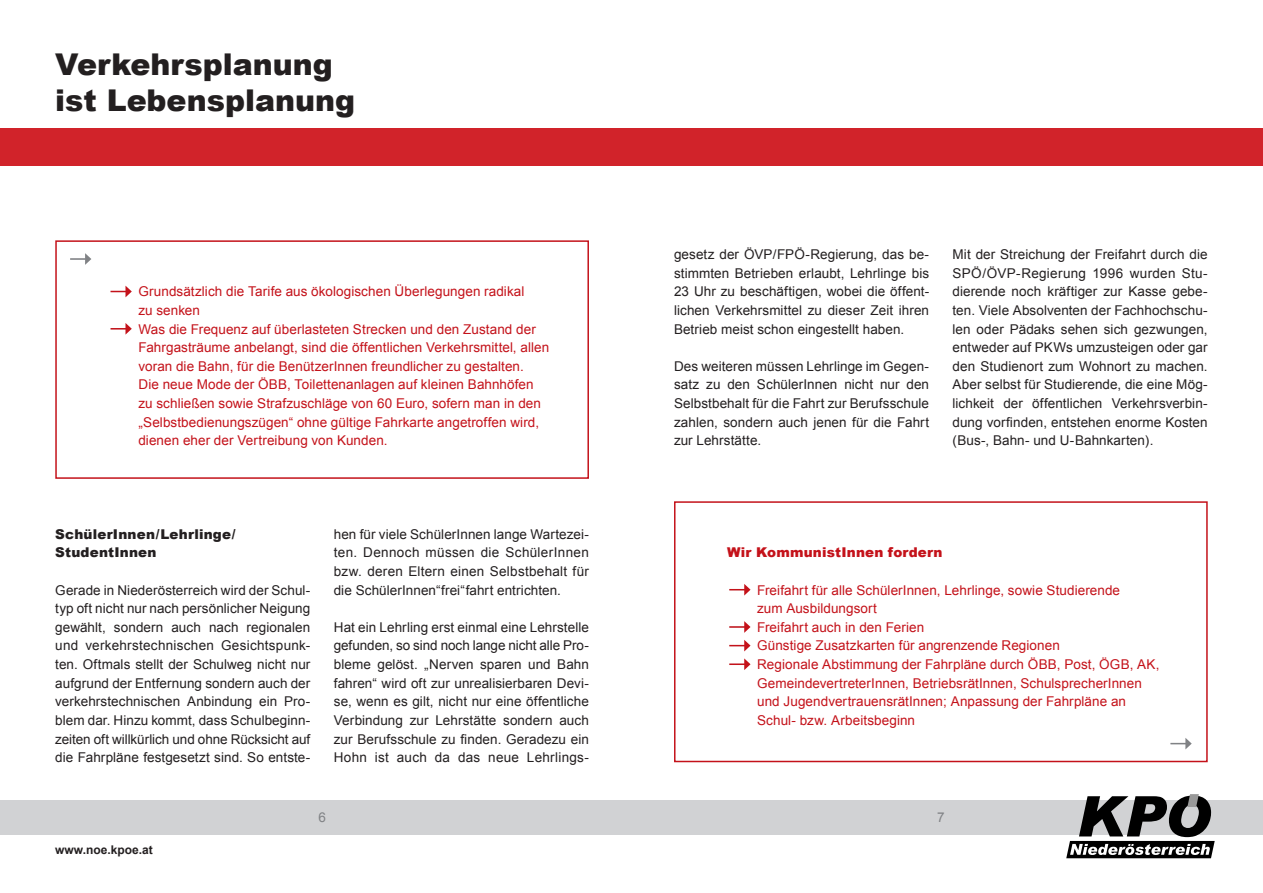
<style>
.page{position:relative;width:1263px;height:893px;background:#fff}
.page>*{position:absolute;margin:0;border:0;box-sizing:border-box;transform-origin:0 0}
.t1{font:900 30px "Arial";color:#231f20}
.t2{font:13.5px/18.6px "Arial";letter-spacing:.005em;color:#231f20;text-align:justify}
.t3{font:13.5px/18.6px "Arial";letter-spacing:.005em;color:#c4121a}
.t4{font:900 13.5px "Arial";letter-spacing:.015em;color:#231f20}
.heading_8{font:900 13.5px "Arial";letter-spacing:.015em;color:#c4121a}
.t5{font:13.5px "Arial";color:#808285}
.t6{font:700 12px "Arial";color:#231f20}
</style>
<div class="page">
<div style="left:0;top:129px;width:631px;height:37px;background:#d1232a"></div>
<div style="left:0;top:800px;width:631px;height:34px;background:#d1d2d4"></div>
<div style="left:631px;top:129px;width:632px;height:37px;background:#d1232a"></div>
<div style="left:631px;top:800px;width:632px;height:34px;background:#d1d2d4"></div>
<svg style="left:1066px;top:794px;width:149px;height:64px"></svg>
<div style="left:55px;top:240px;width:534px;height:239px;border:2px solid #c4121a"></div>
<svg style="left:111px;top:323px;width:21px;height:12px"></svg>
<svg style="left:111px;top:286px;width:21px;height:11px"></svg>
<svg style="left:70px;top:253px;width:21px;height:12px"></svg>
<div style="left:674px;top:501px;width:534px;height:261px;border:2px solid #c4121a"></div>
<svg style="left:729px;top:584px;width:21px;height:12px"></svg>
<svg style="left:1170px;top:738px;width:22px;height:11px"></svg>
<svg style="left:729px;top:621px;width:21px;height:12px"></svg>
<svg style="left:729px;top:640px;width:21px;height:11px"></svg>
<svg style="left:729px;top:658px;width:21px;height:12px"></svg>
<p class="t1" style="left:55px;top:43px;width:279px">Verkehrsplanung</p>
<p class="t1" style="left:55px;top:79px;width:301px">ist Lebensplanung</p>
<p class="t3" style="left:138px;top:282px;width:387px">Grundsätzlich die Tarife aus ökologischen Überlegungen radikal</p>
<p class="t3" style="left:138px;top:301px;width:63px">zu senken</p>
<p class="t3" style="left:138px;top:320px;width:412px">Was die Frequenz auf überlasteten Strecken und den Zustand der Fahrgasträume anbelangt, sind die öffentlichen Verkehrsmittel, allen voran die Bahn, für die BenützerInnen freundlicher zu gestalten.<br>Die neue Mode der ÖBB, Toilettenanlagen auf kleinen Bahnhöfen zu schließen sowie Strafzuschläge von 60 Euro, sofern man in den „Selbstbedienungszügen“ ohne gültige Fahrkarte angetroffen wird, dienen eher der Vertreibung von Kunden.</p>
<p class="t4" style="left:55px;top:524px;width:182px">SchülerInnen/Lehrlinge/</p>
<p class="t4" style="left:55px;top:543px;width:103px">StudentInnen</p>
<p class="t2" style="left:55px;top:581px;width:257px">Gerade in Niederösterreich wird der Schul&shy;typ oft nicht nur nach persönlicher Neigung gewählt, sondern auch nach regionalen und verkehrstechnischen Gesichtspunk&shy;ten. Oftmals stellt der Schulweg nicht nur aufgrund der Entfernung sondern auch der verkehrstechnischen Anbindung ein Pro&shy;blem dar. Hinzu kommt, dass Schulbeginn&shy;zeiten oft willkürlich und ohne Rücksicht auf die Fahrpläne festgesetzt sind. So entste-</p>
<p class="t2" style="left:334px;top:525px;width:257px">hen für viele SchülerInnen lange Wartezei&shy;ten. Dennoch müssen die SchülerInnen bzw. deren Eltern einen Selbstbehalt für die SchülerInnen“frei“fahrt entrichten.</p>
<p class="t2" style="left:334px;top:618px;width:257px">Hat ein Lehrling erst einmal eine Lehrstelle gefunden, so sind noch lange nicht alle Pro&shy;bleme gelöst. „Nerven sparen und Bahn fahren“ wird oft zur unrealisierbaren Devi&shy;se, wenn es gilt, nicht nur eine öffentliche Verbindung zur Lehrstätte sondern auch zur Berufsschule zu finden. Geradezu ein Hohn ist auch da das neue Lehrlings-</p>
<p class="t2" style="left:674px;top:245px;width:257px">gesetz der ÖVP/FPÖ-Regierung, das be&shy;stimmten Betrieben erlaubt, Lehrlinge bis 23 Uhr zu beschäftigen, wobei die öffent&shy;lichen Verkehrsmittel zu dieser Zeit ihren Betrieb meist schon eingestellt haben.</p>
<p class="t2" style="left:674px;top:357px;width:257px">Des weiteren müssen Lehrlinge im Gegen&shy;satz zu den SchülerInnen nicht nur den Selbstbehalt für die Fahrt zur Berufsschule zahlen, sondern auch jenen für die Fahrt zur Lehrstätte.</p>
<p class="t2" style="left:952px;top:245px;width:257px">Mit der Streichung der Freifahrt durch die SPÖ/ÖVP-Regierung 1996 wurden Stu&shy;dierende noch kräftiger zur Kasse gebe&shy;ten. Viele Absolventen der Fachhochschu&shy;len oder Pädaks sehen sich gezwungen, entweder auf PKWs umzusteigen oder gar den Studienort zum Wohnort zu machen.<br>Aber selbst für Studierende, die eine Mög&shy;lichkeit der öffentlichen Verkehrsverbin&shy;dung vorfinden, entstehen enorme Kosten (Bus-, Bahn- und U-Bahnkarten).</p>
<p class="heading_8" style="left:727px;top:543px;width:217px">Wir KommunistInnen fordern</p>
<p class="t3" style="left:757px;top:581px;width:364px">Freifahrt für alle SchülerInnen, Lehrlinge, sowie Studierende zum Ausbildungsort</p>
<p class="t3" style="left:757px;top:618px;width:169px">Freifahrt auch in den Ferien</p>
<p class="t3" style="left:757px;top:636px;width:304px">Günstige Zusatzkarten für angrenzende Regionen</p>
<p class="t3" style="left:757px;top:655px;width:404px">Regionale Abstimmung der Fahrpläne durch ÖBB, Post, ÖGB, AK, GemeindevertreterInnen, BetriebsrätInnen, SchulsprecherInnen und JugendvertrauensrätInnen; Anpassung der Fahrpläne an Schul- bzw. Arbeitsbeginn</p>
<p class="t6" style="left:55px;top:842px;width:99px">www.noe.kpoe.at</p>
<p class="t5" style="left:318px;top:808px;width:9px">6</p>
<p class="t5" style="left:937px;top:808px;width:9px">7</p>
</div>
